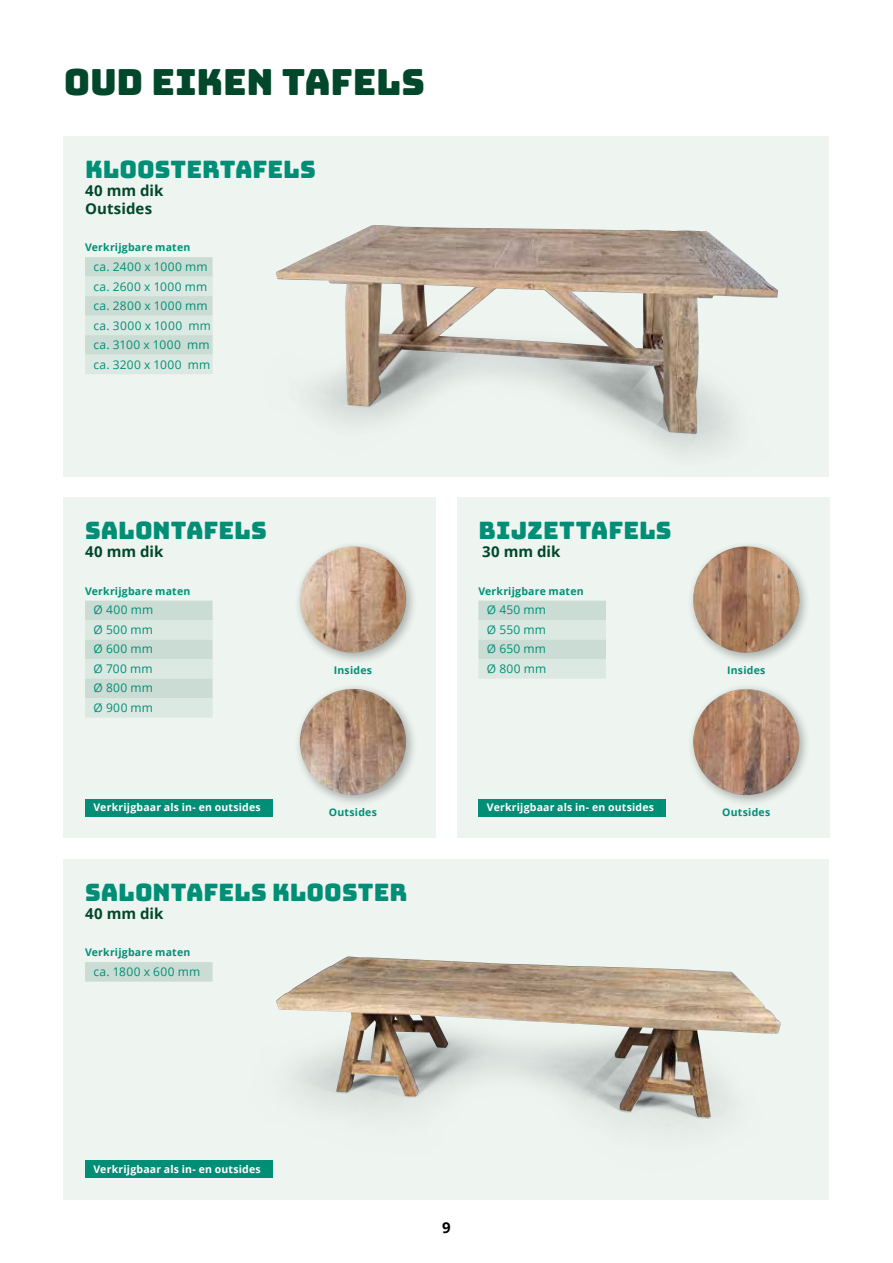
<style>
.page{position:relative;width:893px;height:1263px;background:#fff}
.page>*{position:absolute;margin:0;border:0;box-sizing:border-box;transform-origin:0 0}
.t1{font:36px "Bungee";letter-spacing:-.005em;color:#00472b}
.t2{font:24px "Bungee";color:#008f76}
.t3{font:700 15px/18px "Open Sans";letter-spacing:.005em;color:#00472b}
.t4{font:700 15px "Open Sans";color:#000}
.t5{font:12px/19.5px "Open Sans";letter-spacing:.03em;color:#008f76;text-align:justify}
.t6{font:700 10.5px "Open Sans";letter-spacing:.02em;color:#008f76}
.t7{font:700 10.5px "Open Sans";letter-spacing:.02em;color:#fff}
</style>
<div class="page">
<div style="left:64px;top:136px;width:765px;height:340px;background:#eef4f0"></div>
<div style="left:64px;top:859px;width:765px;height:340px;background:#eef4f0"></div>
<img style="left:276px;top:225px;width:502px;height:209px">
<img style="left:276px;top:956px;width:505px;height:161px">
<div style="left:64px;top:497px;width:372px;height:341px;background:#eef4f0"></div>
<div style="left:457px;top:497px;width:372px;height:341px;background:#eef4f0"></div>
<div style="left:85px;top:257px;width:128px;height:20px;background:#cadcd4"></div>
<div style="left:85px;top:277px;width:128px;height:19px;background:#dce8e2"></div>
<div style="left:85px;top:296px;width:128px;height:20px;background:#cadcd4"></div>
<div style="left:85px;top:316px;width:128px;height:19px;background:#dce8e2"></div>
<div style="left:85px;top:335px;width:128px;height:20px;background:#cadcd4"></div>
<div style="left:85px;top:355px;width:128px;height:19px;background:#dce8e2"></div>
<div style="left:85px;top:601px;width:128px;height:19px;background:#cadcd4"></div>
<div style="left:85px;top:620px;width:128px;height:20px;background:#dce8e2"></div>
<div style="left:85px;top:640px;width:128px;height:19px;background:#cadcd4"></div>
<div style="left:85px;top:659px;width:128px;height:20px;background:#dce8e2"></div>
<div style="left:85px;top:679px;width:128px;height:19px;background:#cadcd4"></div>
<div style="left:85px;top:698px;width:128px;height:20px;background:#dce8e2"></div>
<div style="left:478px;top:601px;width:128px;height:19px;background:#cadcd4"></div>
<div style="left:478px;top:620px;width:128px;height:20px;background:#dce8e2"></div>
<div style="left:478px;top:640px;width:128px;height:19px;background:#cadcd4"></div>
<div style="left:478px;top:659px;width:128px;height:20px;background:#dce8e2"></div>
<div style="left:85px;top:962px;width:128px;height:19px;background:#cadcd4"></div>
<div style="left:85px;top:799px;width:187px;height:17px;background:#008f76"></div>
<div style="left:478px;top:799px;width:187px;height:17px;background:#008f76"></div>
<div style="left:85px;top:1161px;width:187px;height:17px;background:#008f76"></div>
<div style="left:294px;top:540px;width:124px;height:125px;background:#000;opacity:.3"></div>
<img style="left:300px;top:546px;width:106px;height:107px">
<div style="left:687px;top:540px;width:124px;height:125px;background:#000;opacity:.3"></div>
<img style="left:693px;top:546px;width:107px;height:108px">
<div style="left:294px;top:683px;width:124px;height:124px;background:#000;opacity:.3"></div>
<img style="left:300px;top:689px;width:106px;height:106px">
<div style="left:687px;top:683px;width:124px;height:124px;background:#000;opacity:.3"></div>
<img style="left:693px;top:689px;width:106px;height:106px">
<h1 class="t1" style="left:64px;top:61px;width:363px">OUD EIKEN TAFELS</h1>
<h2 class="t2" style="left:85px;top:156px;width:232px">KLOOSTERTAFELS</h2>
<p class="t3" style="left:85px;top:181px;width:80px">40 mm dik<br>Outsides</p>
<p class="t6" style="left:85px;top:240px;width:107px">Verkrijgbare maten</p>
<p class="t5" style="left:94px;top:257px;width:119px;text-align:left">ca. 2400 x 1000 mm ca. 2600 x 1000 mm ca. 2800 x 1000 mm ca. 3000 x 1000 mm ca. 3100 x 1000 mm ca. 3200 x 1000 mm</p>
<h2 class="t2" style="left:85px;top:517px;width:183px">SALONTAFELS</h2>
<p class="t3" style="left:85px;top:543px;width:80px">40 mm dik</p>
<p class="t6" style="left:85px;top:584px;width:107px">Verkrijgbare maten</p>
<p class="t5" style="left:94px;top:600px;width:61px">Ø 400 mm Ø 500 mm Ø 600 mm Ø 700 mm Ø 800 mm Ø 900 mm</p>
<h2 class="t2" style="left:478px;top:517px;width:195px">BIJZETTAFELS</h2>
<p class="t3" style="left:482px;top:543px;width:80px">30 mm dik</p>
<p class="t6" style="left:478px;top:584px;width:107px">Verkrijgbare maten</p>
<p class="t5" style="left:487px;top:600px;width:61px">Ø 450 mm Ø 550 mm Ø 650 mm Ø 800 mm</p>
<p class="t6" style="left:334px;top:663px;width:40px">Insides</p>
<p class="t6" style="left:727px;top:663px;width:40px">Insides</p>
<p class="t7" style="left:94px;top:800px;width:169px">Verkrijgbaar als in- en outsides</p>
<p class="t7" style="left:487px;top:800px;width:169px">Verkrijgbaar als in- en outsides</p>
<p class="t6" style="left:329px;top:805px;width:49px">Outsides</p>
<p class="t6" style="left:722px;top:805px;width:49px">Outsides</p>
<h2 class="t2" style="left:85px;top:878px;width:324px">SALONTAFELS KLOOSTER</h2>
<p class="t3" style="left:85px;top:904px;width:80px">40 mm dik</p>
<p class="t6" style="left:85px;top:945px;width:107px">Verkrijgbare maten</p>
<p class="t5" style="left:94px;top:961px;width:108px">ca. 1800 x 600 mm</p>
<p class="t7" style="left:94px;top:1162px;width:169px">Verkrijgbaar als in- en outsides</p>
<p class="t4" style="left:442px;top:1217px;width:10px">9</p>
</div>
